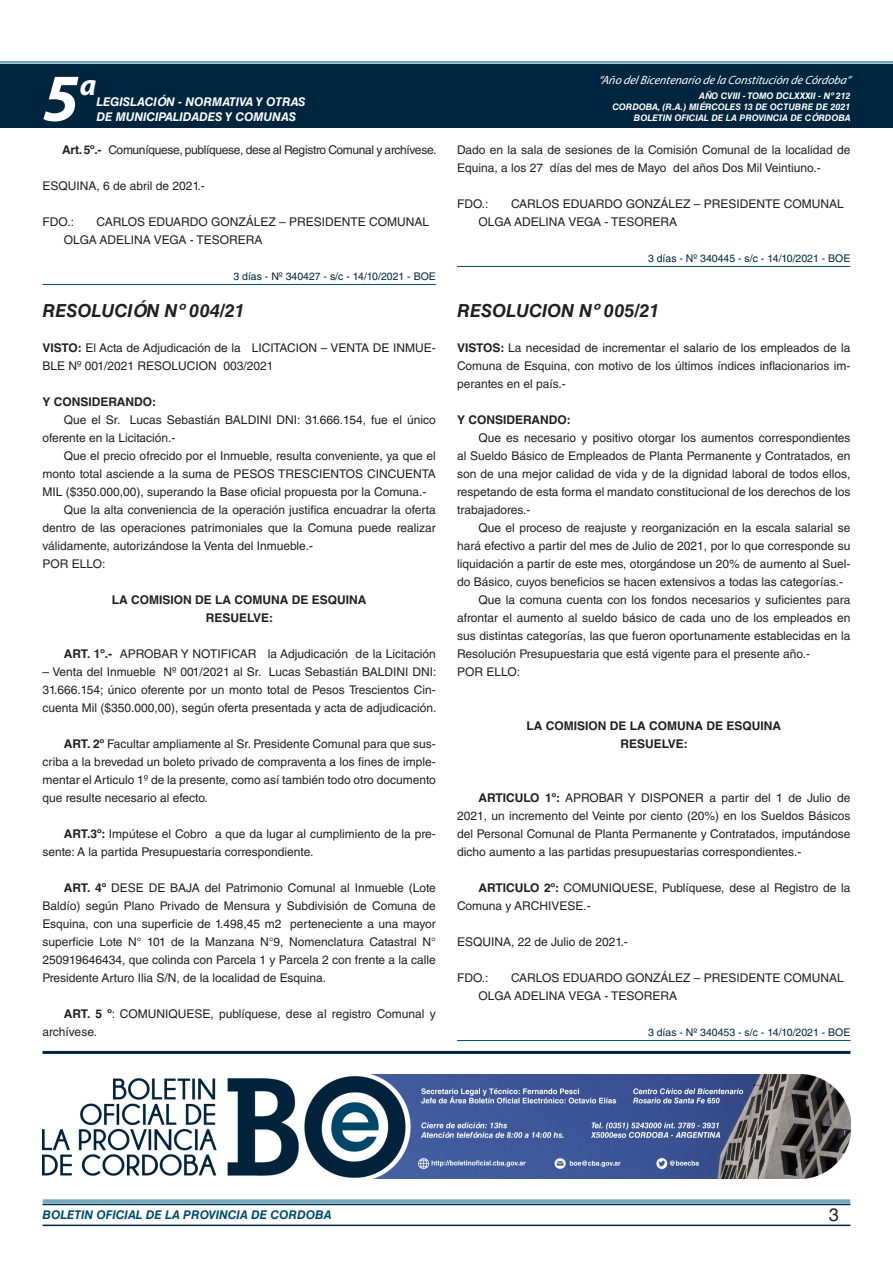
<style>
.page{position:relative;width:893px;height:1263px;background:#fff}
.page>*{position:absolute;margin:0;border:0;box-sizing:border-box;transform-origin:0 0}
.t1{font:italic 700 67.5px "Myriad Pro";color:#fff}
.t2{font:italic 700 30px "Myriad Pro";color:#fff}
.NOMBRE_DE_MINISTERIO{font:italic 700 18px "Helvetica LT Std";color:#231f20}
.t3{font:18px "Helvetica LT Std";color:#231f20}
.BASE{font:12px/18px "Helvetica LT Std";color:#231f20;text-align:justify}
.RESUELVE{font:700 12px "Helvetica LT Std";color:#231f20}
.BASE-2{font:12px "Helvetica LT Std";letter-spacing:-.025em;color:#231f20}
.t4{font:italic 700 12px "Helvetica LT Std";color:#fff}
.t5{font:italic 12px "Myriad Pro";color:#fff}
.t6{font:italic 700 12px "Helvetica LT Std";color:#004b6c}
.BASE-3{font:700 12px "Helvetica LT Std";color:#231f20}
.FECHA_DE_VENCIMIENTO{font:10.5px "Helvetica LT Std";color:#00263f}
.t7{font:italic 700 9px/10.8px "Helvetica LT Std";color:#fff;text-align:right}
.s1{font-weight:700}
</style>
<div class="page">
<div style="left:0;top:61px;width:893px;height:6px;background:#fff;opacity:.75"></div>
<div style="left:0;top:64px;width:893px;height:64px;background:#00263f"></div>
<hr style="left:43px;top:1224px;width:807px;height:2px;background:#00263f">
<div style="left:42px;top:1198px;width:809px;height:8px;background:#fff;opacity:.75"></div>
<hr style="left:43px;top:284px;width:393px;height:1px;background:#004b6c">
<hr style="left:457px;top:266px;width:393px;height:1px;background:#004b6c">
<hr style="left:457px;top:1040px;width:393px;height:1px;background:#004b6c">
<img style="left:43px;top:1075px;width:807px;height:103px">
<hr style="left:43px;top:1051px;width:807px;height:3px;background:#00263f">
<h1 class="t1" style="left:43px;top:54px;width:38px">5</h1>
<h2 class="t2" style="left:80px;top:66px;width:18px">a</h2>
<p class="t4" style="left:96px;top:95px;width:211px">LEGISLACIÓN - NORMATIVA Y OTRAS</p>
<p class="t4" style="left:96px;top:109px;width:201px">DE MUNICIPALIDADES Y COMUNAS</p>
<p class="t5" style="left:598px;top:72px;width:254px">“Año delBicentenario de la Constitución de Córdoba”</p>
<p class="t7" style="left:612px;top:91px;width:240px">AÑO CVIII - TOMO DCLXXXII - Nº 212<br>CORDOBA, (R.A.) MIÉRCOLES 13 DE OCTUBRE DE 2021<br>BOLETIN OFICIAL DE LA PROVINCIA DE CÓRDOBA</p>
<p class="BASE-2" style="left:62px;top:143px;width:376px"><span class="s1">Art. 5º.-</span> Comuníquese, publíquese, dese al Registro Comunal y archívese.</p>
<p class="BASE" style="left:43px;top:177px;width:164px">ESQUINA, 6 de abril de 2021.-</p>
<p class="BASE" style="left:43px;top:213px;width:33px">FDO.:</p>
<p class="BASE" style="left:97px;top:213px;width:334px">CARLOS EDUARDO GONZÁLEZ – PRESIDENTE COMUNAL</p>
<p class="BASE" style="left:64px;top:231px;width:200px">OLGA ADELINA VEGA - TESORERA</p>
<p class="FECHA_DE_VENCIMIENTO" style="left:233px;top:270px;width:204px">3 días - Nº 340427 - s/c - 14/10/2021 - BOE</p>
<p class="NOMBRE_DE_MINISTERIO" style="left:43px;top:300px;width:204px">RESOLUCIÓN Nº 004/21</p>
<p class="BASE" style="left:43px;top:339px;width:395px"><span class="s1">VISTO:</span> El Acta de Adjudicación de la LICITACION – VENTA DE INMUE-<br>BLE Nº 001/2021 RESOLUCION 003/2021</p>
<p class="BASE-3" style="left:43px;top:394px;width:115px">Y CONSIDERANDO:</p>
<p class="BASE" style="left:43px;top:411px;width:395px;text-indent:21px">Que el Sr. Lucas Sebastián BALDINI DNI: 31.666.154, fue el único oferente en la Licitación.-</p>
<p class="BASE" style="left:43px;top:447px;width:395px;text-indent:21px">Que el precio ofrecido por el Inmueble, resulta conveniente, ya que el monto total asciende a la suma de PESOS TRESCIENTOS CINCUENTA MIL ($350.000,00), superando la Base oficial propuesta por la Comuna.-</p>
<p class="BASE" style="left:43px;top:501px;width:395px;text-indent:21px">Que la alta conveniencia de la operación justifica encuadrar la oferta dentro de las operaciones patrimoniales que la Comuna puede realizar válidamente, autorizándose la Venta del Inmueble.-</p>
<p class="BASE" style="left:43px;top:555px;width:64px">POR ELLO:</p>
<p class="RESUELVE" style="left:112px;top:592px;width:256px">LA COMISION DE LA COMUNA DE ESQUINA</p>
<p class="RESUELVE" style="left:206px;top:610px;width:69px">RESUELVE:</p>
<p class="BASE" style="left:64px;top:645px;width:374px"><span class="s1">ART. 1º.-</span> APROBAR Y NOTIFICAR la Adjudicación de la Licitación</p>
<p class="BASE" style="left:43px;top:663px;width:396px">– Venta del Inmueble Nº 001/2021 al Sr. Lucas Sebastián BALDINI DNI:<br>31.666.154; único oferente por un monto total de Pesos Trescientos Cin&shy;cuenta Mil ($350.000,00), según oferta presentada y acta de adjudicación.</p>
<p class="BASE" style="left:43px;top:735px;width:395px;text-indent:21px"><span class="s1">ART. 2º</span> Facultar ampliamente al Sr. Presidente Comunal para que sus&shy;criba a la brevedad un boleto privado de compraventa a los fines de imple&shy;mentar el Articulo 1º de la presente, como así también todo otro documento que resulte necesario al efecto.</p>
<p class="BASE" style="left:43px;top:825px;width:395px;text-indent:21px"><span class="s1">ART.3º:</span> Impútese el Cobro a que da lugar al cumplimiento de la pre&shy;sente: A la partida Presupuestaria correspondiente.</p>
<p class="BASE" style="left:43px;top:879px;width:395px;text-indent:21px"><span class="s1">ART. 4º</span> DESE DE BAJA del Patrimonio Comunal al Inmueble (Lote Baldío) según Plano Privado de Mensura y Subdivisión de Comuna de Esquina, con una superficie de 1.498,45 m2 perteneciente a una mayor superficie Lote N° 101 de la Manzana N°9, Nomenclatura Catastral N° 250919646434, que colinda con Parcela 1 y Parcela 2 con frente a la calle Presidente Arturo Ilia S/N, de la localidad de Esquina.</p>
<p class="BASE" style="left:43px;top:1005px;width:395px;text-indent:21px"><span class="s1">ART. 5 º</span>: COMUNIQUESE, publíquese, dese al registro Comunal y archívese.</p>
<p class="BASE" style="left:457px;top:141px;width:395px">Dado en la sala de sesiones de la Comisión Comunal de la localidad de<br>Equina, a los 27 días del mes de Mayo del años Dos Mil Veintiuno.-</p>
<p class="BASE" style="left:457px;top:195px;width:33px">FDO.:</p>
<p class="BASE" style="left:511px;top:195px;width:334px">CARLOS EDUARDO GONZÁLEZ – PRESIDENTE COMUNAL</p>
<p class="BASE" style="left:478px;top:213px;width:200px">OLGA ADELINA VEGA - TESORERA</p>
<p class="FECHA_DE_VENCIMIENTO" style="left:648px;top:252px;width:204px">3 días - Nº 340445 - s/c - 14/10/2021 - BOE</p>
<p class="NOMBRE_DE_MINISTERIO" style="left:457px;top:300px;width:204px">RESOLUCION Nº 005/21</p>
<p class="BASE" style="left:457px;top:339px;width:395px"><span class="s1">VISTOS:</span> La necesidad de incrementar el salario de los empleados de la Comuna de Esquina, con motivo de los últimos índices inflacionarios im&shy;perantes en el país.-</p>
<p class="BASE-3" style="left:457px;top:412px;width:115px">Y CONSIDERANDO:</p>
<p class="BASE" style="left:457px;top:429px;width:395px;text-indent:21px">Que es necesario y positivo otorgar los aumentos correspondientes al Sueldo Básico de Empleados de Planta Permanente y Contratados, en son de una mejor calidad de vida y de la dignidad laboral de todos ellos, respetando de esta forma el mandato constitucional de los derechos de los trabajadores.-</p>
<p class="BASE" style="left:457px;top:519px;width:395px;text-indent:21px">Que el proceso de reajuste y reorganización en la escala salarial se hará efectivo a partir del mes de Julio de 2021, por lo que corresponde su liquidación a partir de este mes, otorgándose un 20% de aumento al Suel&shy;do Básico, cuyos beneficios se hacen extensivos a todas las categorías.-</p>
<p class="BASE" style="left:457px;top:591px;width:395px;text-indent:21px">Que la comuna cuenta con los fondos necesarios y suficientes para afrontar el aumento al sueldo básico de cada uno de los empleados en sus distintas categorías, las que fueron oportunamente establecidas en la Resolución Presupuestaria que está vigente para el presente año.-</p>
<p class="BASE" style="left:457px;top:663px;width:64px">POR ELLO:</p>
<p class="RESUELVE" style="left:526px;top:718px;width:256px">LA COMISION DE LA COMUNA DE ESQUINA</p>
<p class="RESUELVE" style="left:620px;top:736px;width:69px">RESUELVE:</p>
<p class="BASE" style="left:457px;top:789px;width:395px;text-indent:21px"><span class="s1">ARTICULO 1º:</span> APROBAR Y DISPONER a partir del 1 de Julio de 2021, un incremento del Veinte por ciento (20%) en los Sueldos Básicos del Personal Comunal de Planta Permanente y Contratados, imputándose dicho aumento a las partidas presupuestarias correspondientes.-</p>
<p class="BASE" style="left:457px;top:879px;width:395px;text-indent:21px"><span class="s1">ARTICULO 2º:</span> COMUNIQUESE, Publíquese, dese al Registro de la<br>Comuna y ARCHIVESE.-</p>
<p class="BASE" style="left:457px;top:933px;width:172px">ESQUINA, 22 de Julio de 2021.-</p>
<p class="BASE" style="left:457px;top:969px;width:33px">FDO.:</p>
<p class="BASE" style="left:511px;top:969px;width:334px">CARLOS EDUARDO GONZÁLEZ – PRESIDENTE COMUNAL</p>
<p class="BASE" style="left:478px;top:987px;width:200px">OLGA ADELINA VEGA - TESORERA</p>
<p class="FECHA_DE_VENCIMIENTO" style="left:648px;top:1026px;width:204px">3 días - Nº 340453 - s/c - 14/10/2021 - BOE</p>
<p class="t6" style="left:43px;top:1208px;width:290px">BOLETIN OFICIAL DE LA PROVINCIA DE CORDOBA</p>
<h3 class="t3" style="left:829px;top:1204px;width:12px">3</h3>
</div>
